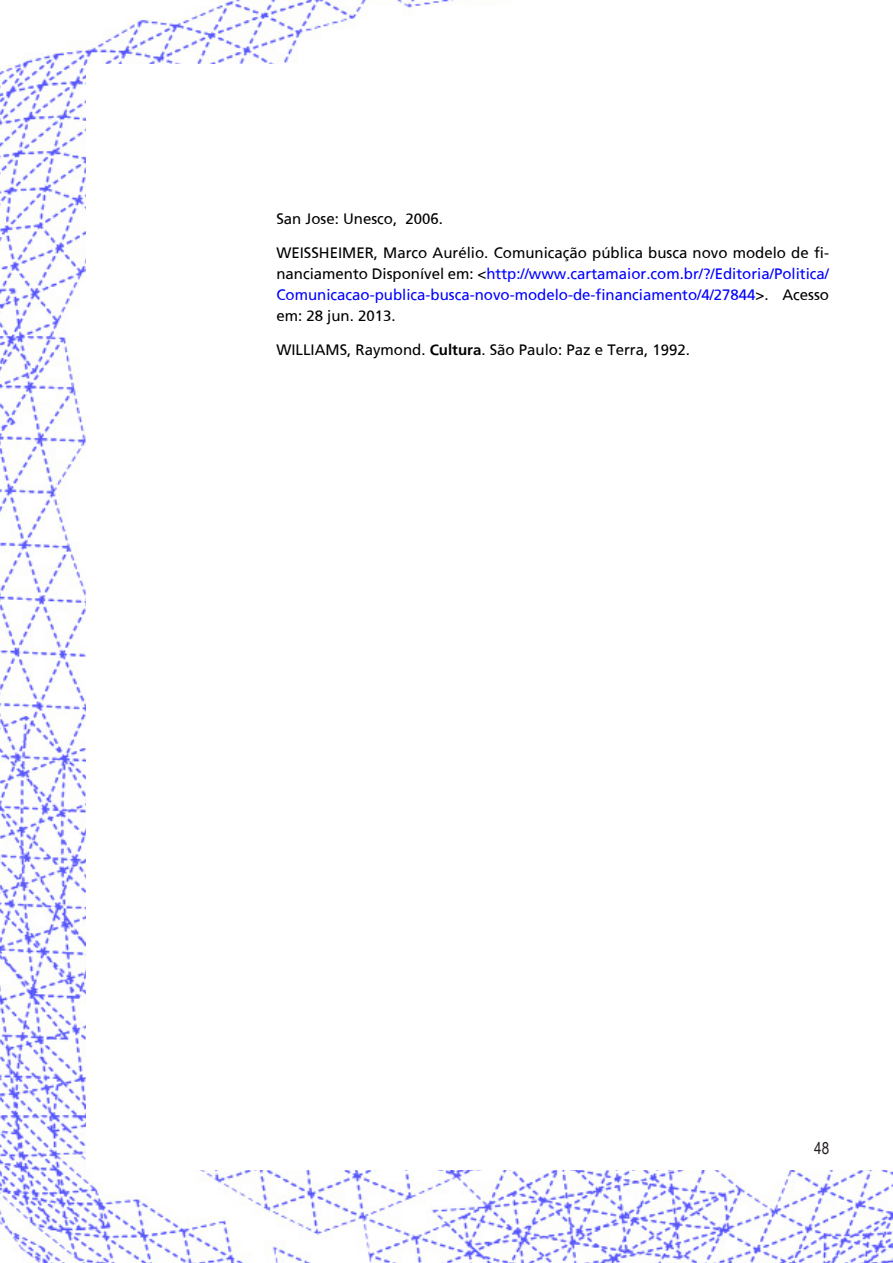
<style>
.page{position:relative;width:893px;height:1263px;background:#fff}
.page>*{position:absolute;margin:0;border:0;box-sizing:border-box;transform-origin:0 0}
.t1{font:16.5px "Arial Narrow";color:#231f20}
.NE_CORPO_TEXTO{font:15px/21px "Frutiger";color:#00f;text-align:justify}
.NE_CORPO_TEXTO-2{font:15px "Frutiger";color:#000}
.s1{color:#000}
.s2{font-weight:700}
</style>
<div class="page">
<img style="left:0;top:0;width:893px;height:1263px">
<div style="left:86px;top:64px;width:806px;height:1105px;background:#fff"></div>
<p class="NE_CORPO_TEXTO-2" style="left:276px;top:210px;width:168px">San Jose: Unesco, 2006.</p>
<p class="NE_CORPO_TEXTO" style="left:276px;top:242px;width:554px"><span class="s1">WEISSHEIMER, Marco Aurélio. Comunicação pública busca novo modelo de fi&shy;nanciamento Disponível em: &lt;</span>http://www.cartamaior.com.br/?/Editoria/Politica/ Comunicacao-publica-busca-novo-modelo-de-financiamento/4/27844<span class="s1">&gt;. Acesso em: 28 jun. 2013.</span></p>
<p class="NE_CORPO_TEXTO-2" style="left:276px;top:341px;width:415px">WILLIAMS, Raymond. <span class="s2">Cultura</span>. São Paulo: Paz e Terra, 1992.</p>
<p class="t1" style="left:814px;top:1136px;width:17px">48</p>
</div>
